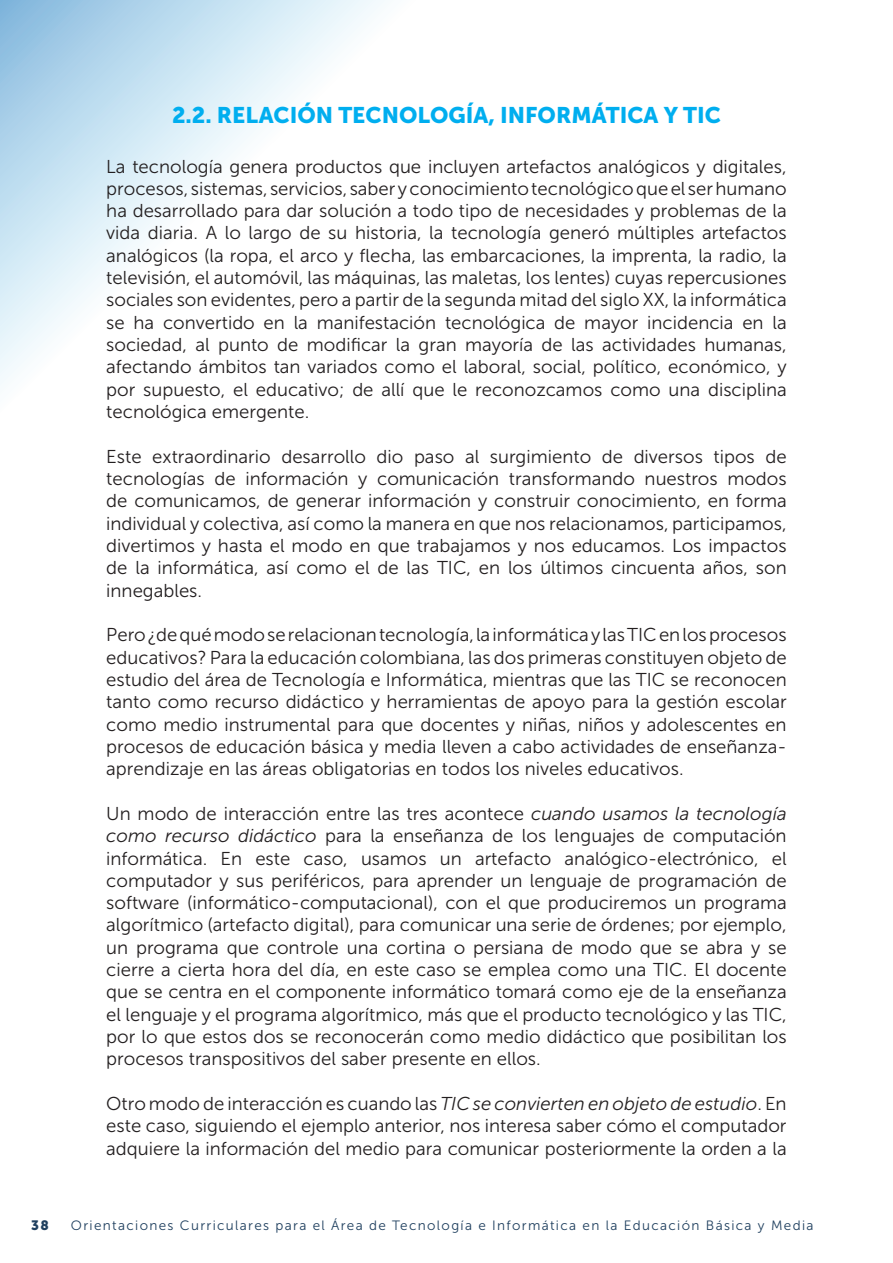
<style>
.page{position:relative;width:893px;height:1263px;background:#fff}
.page>*{position:absolute;margin:0;border:0;box-sizing:border-box;transform-origin:0 0}
.t1{font:22.5px "Museo Sans 900";color:#00aeef}
.t2{font:18.6px/22.4px "Museo Sans 300";color:#231f20;text-align:justify}
.t3{font:13.5px "Museo Sans 300";letter-spacing:.1em;color:#20405f}
.t4{font:13.5px "Museo Sans 900";color:#20405f}
.s1{font-style:italic}
</style>
<div class="page">
<svg style="left:0;top:0;width:385px;height:385px"></svg>
<p class="t1" style="left:172px;top:103px;width:550px">2.2. RELACIÓN TECNOLOGÍA, INFORMÁTICA Y TIC</p>
<p class="t2" style="left:106px;top:155px;width:682px">La tecnología genera productos que incluyen artefactos analógicos y digitales, procesos, sistemas, servicios, saber y conocimiento tecnológico que el ser humano ha desarrollado para dar solución a todo tipo de necesidades y problemas de la vida diaria. A lo largo de su historia, la tecnología generó múltiples artefactos analógicos (la ropa, el arco y flecha, las embarcaciones, la imprenta, la radio, la televisión, el automóvil, las máquinas, las maletas, los lentes) cuyas repercusiones sociales son evidentes, pero a partir de la segunda mitad del siglo XX, la informática se ha convertido en la manifestación tecnológica de mayor incidencia en la sociedad, al punto de modificar la gran mayoría de las actividades humanas, afectando ámbitos tan variados como el laboral, social, político, económico, y por supuesto, el educativo; de allí que le reconozcamos como una disciplina tecnológica emergente.</p>
<p class="t2" style="left:106px;top:445px;width:682px">Este extraordinario desarrollo dio paso al surgimiento de diversos tipos de tecnologías de información y comunicación transformando nuestros modos de comunicamos, de generar información y construir conocimiento, en forma individual y colectiva, así como la manera en que nos relacionamos, participamos, divertimos y hasta el modo en que trabajamos y nos educamos. Los impactos de la informática, así como el de las TIC, en los últimos cincuenta años, son innegables.</p>
<p class="t2" style="left:106px;top:624px;width:682px">Pero ¿de qué modo se relacionan tecnología, la informática y las TIC en los procesos educativos? Para la educación colombiana, las dos primeras constituyen objeto de estudio del área de Tecnología e Informática, mientras que las TIC se reconocen tanto como recurso didáctico y herramientas de apoyo para la gestión escolar como medio instrumental para que docentes y niñas, niños y adolescentes en procesos de educación básica y media lleven a cabo actividades de enseñanza&shy;aprendizaje en las áreas obligatorias en todos los niveles educativos.</p>
<p class="t2" style="left:106px;top:802px;width:682px">Un modo de interacción entre las tres acontece <span class="s1">cuando usamos la tecnología como recurso didáctico</span> para la enseñanza de los lenguajes de computación informática. En este caso, usamos un artefacto analógico-electrónico, el computador y sus periféricos, para aprender un lenguaje de programación de software (informático-computacional), con el que produciremos un programa algorítmico (artefacto digital), para comunicar una serie de órdenes; por ejemplo, un programa que controle una cortina o persiana de modo que se abra y se cierre a cierta hora del día, en este caso se emplea como una TIC. El docente que se centra en el componente informático tomará como eje de la enseñanza el lenguaje y el programa algorítmico, más que el producto tecnológico y las TIC, por lo que estos dos se reconocerán como medio didáctico que posibilitan los procesos transpositivos del saber presente en ellos.</p>
<p class="t2" style="left:106px;top:1093px;width:682px">Otro modo de interacción es cuando las <span class="s1">TIC se convierten en objeto de estudio</span>. En este caso, siguiendo el ejemplo anterior, nos interesa saber cómo el computador adquiere la información del medio para comunicar posteriormente la orden a la</p>
<p class="t4" style="left:31px;top:1217px;width:19px">38</p>
<p class="t3" style="left:71px;top:1217px;width:744px">Orientaciones Curriculares para el Área de Tecnología e Informática en la Educación Básica y Media</p>
</div>
